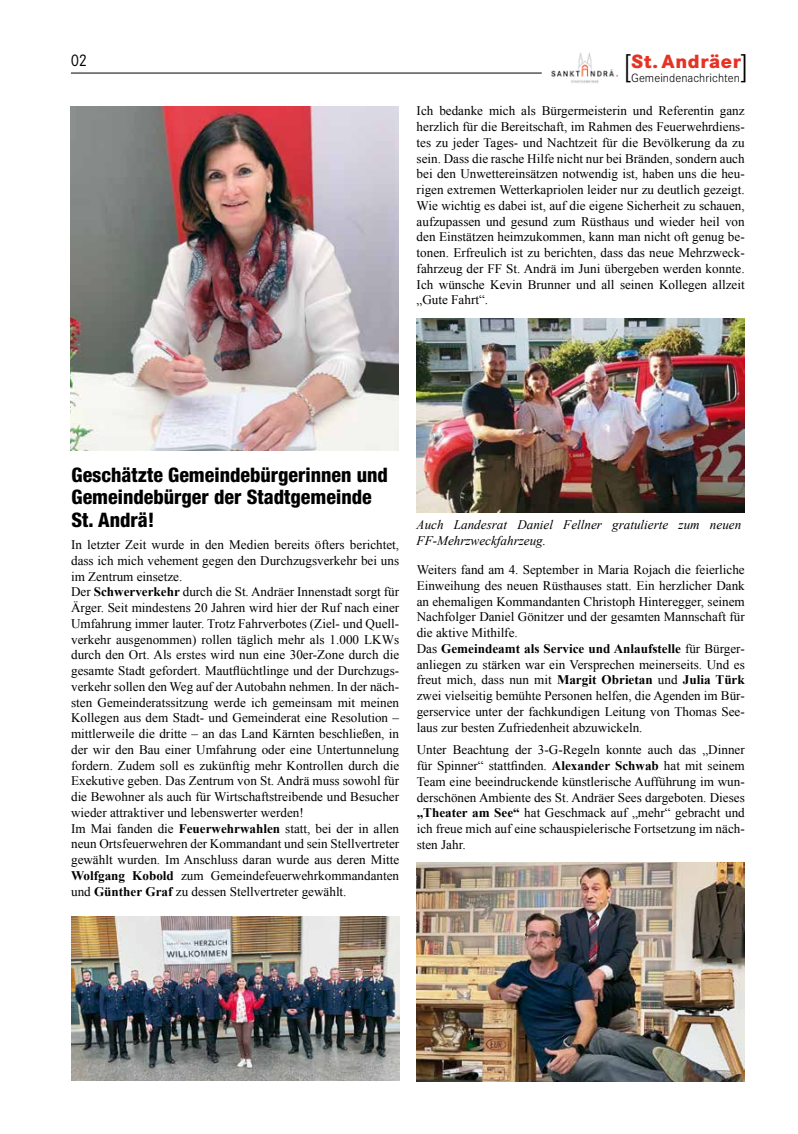
<style>
.page{position:relative;width:798px;height:1134px;background:#fff}
.page>*{position:absolute;margin:0;border:0;box-sizing:border-box;transform-origin:0 0}
.t1{font:300 32.75px "Corporate S";color:#000}
.t2{font:800 condensed 20px/22.5px "Helvetica Neue";color:#000}
.t3{font:800 19.88px "Corporate S";letter-spacing:.03em;color:#e63224}
.t4{font:17.5px "Corporate S";color:#000;scale:.9 1}
.t5{font:13.12px/15.8px "Times New Roman";color:#000}
.t6{font:italic 13.12px/15.8px "Times New Roman";color:#000}
.t7{font:300 12.5px "Corporate S";letter-spacing:.005em;color:#000}
.s1{font-weight:700}
</style>
<div class="page">
<hr style="left:71px;top:73px;width:470px;height:1px;background:#000">
<img style="left:551px;top:53px;width:67px;height:30px">
<img style="left:71px;top:107px;width:327px;height:343px">
<img style="left:71px;top:917px;width:328px;height:163px">
<img style="left:416px;top:318px;width:328px;height:195px">
<img style="left:416px;top:863px;width:328px;height:218px">
<h1 class="t1" style="left:623px;top:47px;width:10px">[</h1>
<h1 class="t1" style="left:739px;top:47px;width:10px">]</h1>
<h3 class="t4" style="left:71px;top:51px;width:20px">02</h3>
<h3 class="t3" style="left:631px;top:50px;width:111px">St. Andräer</h3>
<p class="t7" style="left:631px;top:71px;width:110px">Gemeindenachrichten</p>
<p class="t5" style="left:416px;top:103px;width:329px;text-align:justify">Ich bedanke mich als Bürgermeisterin und Referentin ganz herzlich für die Bereitschaft, im Rahmen des Feuerwehrdiens&shy;tes zu jeder Tages- und Nachtzeit für die Bevölkerung da zu sein. Dass die rasche Hilfe nicht nur bei Bränden, sondern auch bei den Unwettereinsätzen notwendig ist, haben uns die heu&shy;rigen extremen Wetterkapriolen leider nur zu deutlich gezeigt.<br>Wie wichtig es dabei ist, auf die eigene Sicherheit zu schauen, aufzupassen und gesund zum Rüsthaus und wieder heil von den Einstätzen heimzukommen, kann man nicht oft genug be&shy;tonen. Erfreulich ist zu berichten, dass das neue Mehrzweck&shy;fahrzeug der FF St. Andrä im Juni übergeben werden konnte.<br>Ich wünsche Kevin Brunner und all seinen Kollegen allzeit „Gute Fahrt“.</p>
<h2 class="t2" style="left:71px;top:463px;width:318px">Geschätzte Gemeindebürgerinnen und<br>Gemeindebürger der Stadtgemeinde<br>St. Andrä!</h2>
<p class="t5" style="left:71px;top:537px;width:329px">In letzter Zeit wurde in den Medien bereits öfters berichtet, dass ich mich vehement gegen den Durchzugsverkehr bei uns im Zentrum einsetze.<br>Der <span class="s1">Schwerverkehr</span> durch die St. Andräer Innenstadt sorgt für Ärger. Seit mindestens 20 Jahren wird hier der Ruf nach einer Umfahrung immer lauter. Trotz Fahrverbotes (Ziel- und Quell&shy;verkehr ausgenommen) rollen täglich mehr als 1.000 LKWs durch den Ort. Als erstes wird nun eine 30er-Zone durch die gesamte Stadt gefordert. Mautflüchtlinge und der Durchzugs&shy;verkehr sollen den Weg auf der Autobahn nehmen. In der näch&shy;sten Gemeinderatssitzung werde ich gemeinsam mit meinen Kollegen aus dem Stadt- und Gemeinderat eine Resolution – mittlerweile die dritte – an das Land Kärnten beschließen, in der wir den Bau einer Umfahrung oder eine Untertunnelung fordern. Zudem soll es zukünftig mehr Kontrollen durch die Exekutive geben. Das Zentrum von St. Andrä muss sowohl für die Bewohner als auch für Wirtschaftstreibende und Besucher wieder attraktiver und lebenswerter werden!<br>Im Mai fanden die <span class="s1">Feuerwehrwahlen</span> statt, bei der in allen neun Ortsfeuerwehren der Kommandant und sein Stellvertreter gewählt wurden. Im Anschluss daran wurde aus deren Mitte <span class="s1">Wolfgang Kobold</span> zum Gemeindefeuerwehrkommandanten und <span class="s1">Günther Graf</span> zu dessen Stellvertreter gewählt.</p>
<p class="t6" style="left:416px;top:517px;width:326px">Auch Landesrat Daniel Fellner gratulierte zum neuen<br>FF-Mehrzweckfahrzeug.</p>
<p class="t5" style="left:416px;top:562px;width:329px">Weiters fand am 4. September in Maria Rojach die feierliche Einweihung des neuen Rüsthauses statt. Ein herzlicher Dank an ehemaligen Kommandanten Christoph Hinteregger, seinem Nachfolger Daniel Gönitzer und der gesamten Mannschaft für die aktive Mithilfe.<br>Das <span class="s1">Gemeindeamt als Service und Anlaufstelle</span> für Bürger&shy;anliegen zu stärken war ein Versprechen meinerseits. Und es freut mich, dass nun mit <span class="s1">Margit Obrietan</span> und <span class="s1">Julia Türk </span>zwei vielseitig bemühte Personen helfen, die Agenden im Bür&shy;gerservice unter der fachkundigen Leitung von Thomas See&shy;laus zur besten Zufriedenheit abzuwickeln.</p>
<p class="t5" style="left:416px;top:742px;width:329px;text-align:justify">Unter Beachtung der 3-G-Regeln konnte auch das „Dinner für Spinner“ stattfinden. <span class="s1">Alexander Schwab</span> hat mit seinem Team eine beeindruckende künstlerische Aufführung im wun&shy;derschönen Ambiente des St. Andräer Sees dargeboten. Dieses <span class="s1">„Theater am See“</span> hat Geschmack auf „mehr“ gebracht und ich freue mich auf eine schauspielerische Fortsetzung im näch&shy;sten Jahr.</p>
</div>
